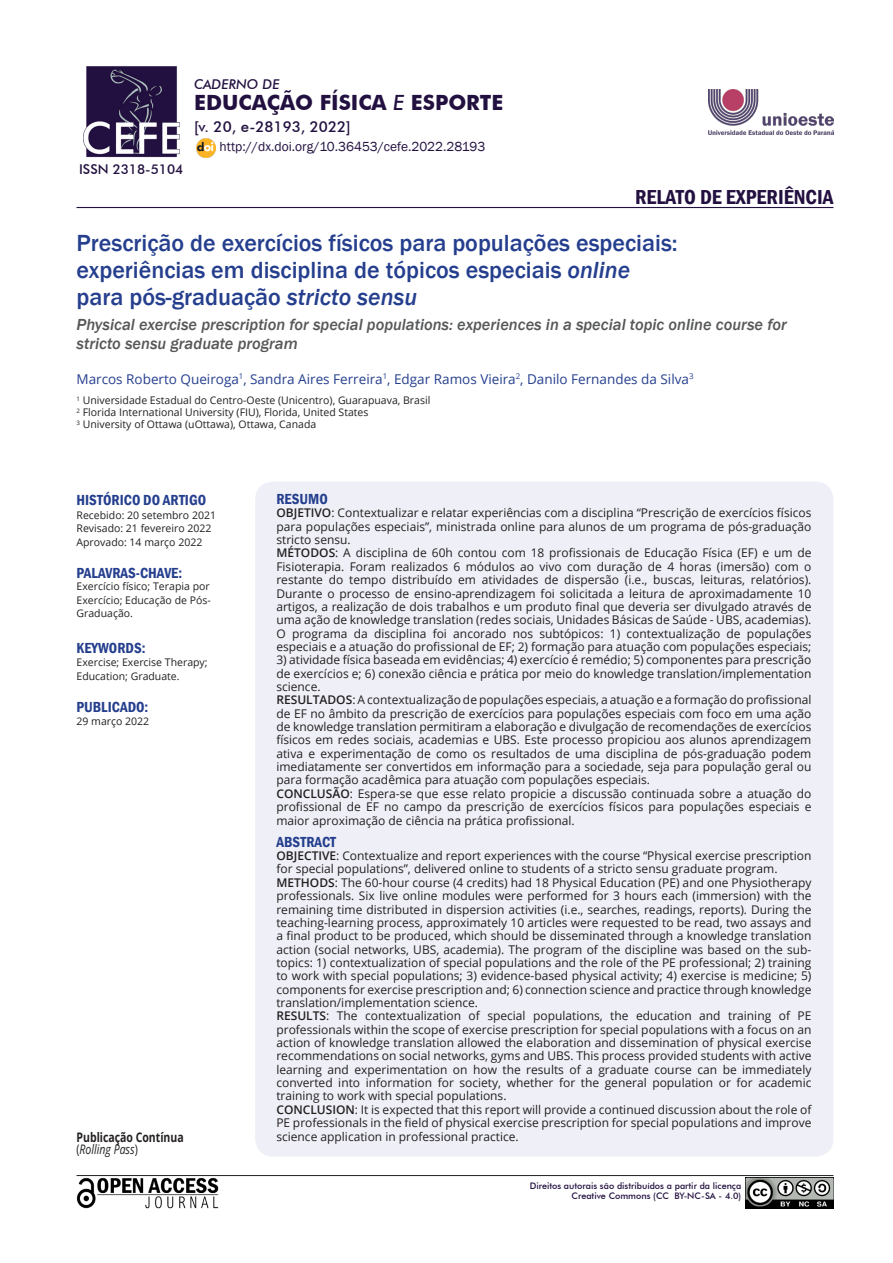
<style>
.page{position:relative;width:893px;height:1263px;background:#fff}
.page>*{position:absolute;margin:0;border:0;box-sizing:border-box;transform-origin:0 0}
.Título_do_Artigo{font:500 24px/27px "Franklin Gothic";color:#253f8e}
.t1{font:700 21px "Futura BT";color:#221040}
.t2{font:600 condensed 20.85px "Franklin Gothic";color:#221040}
.t3{font:italic 500 16.5px/19.5px "Franklin Gothic";color:#57585a}
.t4{font:600 condensed 15px "Franklin Gothic";color:#253f8e}
.t5{font:500 15px "Futura BT";color:#221040}
.AUTORES{font:13.5px "Open Sans";color:#253f8e}
.t6{font:13.5px "Franklin Gothic";color:#221040}
.t7{font:500 13.5px "Futura BT";color:#221040}
.t8{font:italic 500 13.5px "Futura BT";color:#221040}
.t9{font:700 13.2px "Open Sans";color:#231f20;scale:.8 1}
.t10{font:italic 13.2px "Open Sans";color:#231f20;scale:.8 1}
.t11{font:12px/13.4px "Open Sans";color:#231f20;text-align:justify}
.t12{font:10.5px/13.5px "Open Sans";color:#231f20;text-align:justify}
.t13{font:500 9px "Futura BT";color:#221040}
.s1{font-weight:500;font-style:italic}
.s2{font-style:italic}
.s3{font-style:normal}
.s4{font-weight:600}
</style>
<div class="page">
<div style="left:255px;top:482px;width:578px;height:674px;background:#eff0f7;border-radius:18px"></div>
<hr style="left:77px;top:207px;width:756px;height:1px;background:#221040">
<img style="left:83px;top:66px;width:96px;height:92px">
<img style="left:77px;top:1177px;width:142px;height:31px">
<img style="left:746px;top:1177px;width:87px;height:32px">
<hr style="left:77px;top:1175px;width:756px;height:1px;background:#231f20">
<img style="left:708px;top:89px;width:125px;height:45px">
<img style="left:196px;top:138px;width:20px;height:19px">
<p class="t7" style="left:79px;top:161px;width:106px">ISSN 2318-5104</p>
<p class="t8" style="left:194px;top:76px;width:87px">CADERNO DE</p>
<p class="t1" style="left:194px;top:90px;width:311px">EDUCAÇÃO FÍSICA <span class="s1">E</span> ESPORTE</p>
<p class="t5" style="left:194px;top:118px;width:158px">[v. 20, e-28193, 2022]</p>
<p class="t6" style="left:220px;top:138px;width:267px">http://dx.doi.org/10.36453/cefe.2022.28193</p>
<p class="t2" style="left:635px;top:183px;width:200px">RELATO DE EXPERIÊNCIA</p>
<p class="Título_do_Artigo" style="left:77px;top:230px;width:603px">Prescrição de exercícios físicos para populações especiais: experiências em disciplina de tópicos especiais <span class="s2">online </span>para pós-graduação <span class="s2">stricto sensu</span></p>
<p class="t3" style="left:77px;top:315px;width:712px">Physical exercise prescription for special populations: experiences in a special topic online course for stricto sensu graduate program</p>
<p class="AUTORES" style="left:77px;top:369px;width:618px">Marcos Roberto Queiroga<sup>1</sup>, Sandra Aires Ferreira<sup>1</sup>, Edgar Ramos Vieira<sup>2</sup>, Danilo Fernandes da Silva<sup>3</sup></p>
<p class="t12" style="left:77px;top:393px;width:355px"><sup>1</sup> Universidade Estadual do Centro-Oeste (Unicentro), Guarapuava, Brasil</p>
<p class="t12" style="left:77px;top:405px;width:293px"><sup>2</sup> Florida International University (FIU), Florida, United States</p>
<p class="t12" style="left:77px;top:417px;width:241px"><sup>3</sup> University of Ottawa (uOttawa), Ottawa, Canada</p>
<p class="t4" style="left:77px;top:490px;width:131px">HISTÓRICO DO ARTIGO</p>
<p class="t12" style="left:77px;top:508px;width:141px">Recebido: 20 setembro 2021</p>
<p class="t12" style="left:77px;top:521px;width:136px">Revisado: 21 fevereiro 2022</p>
<p class="t12" style="left:77px;top:535px;width:127px">Aprovado: 14 março 2022</p>
<p class="t4" style="left:77px;top:563px;width:107px">PALAVRAS-CHAVE:</p>
<p class="t12" style="left:77px;top:579px;width:136px">Exercício físico; Terapia por Exercício; Educação de Pós-Graduação.</p>
<p class="t4" style="left:77px;top:638px;width:70px">KEYWORDS:</p>
<p class="t12" style="left:77px;top:655px;width:133px">Exercise; Exercise Therapy;<br>Education; Graduate.</p>
<p class="t4" style="left:77px;top:697px;width:73px">PUBLICADO:</p>
<p class="t12" style="left:77px;top:714px;width:74px">29 março 2022</p>
<p class="t9" style="left:77px;top:1128px;width:136px">Publicação Contínua</p>
<p class="t10" style="left:77px;top:1140px;width:78px"><span class="s3">(</span>Rolling Pass<span class="s3">)</span></p>
<p class="t4" style="left:276px;top:489px;width:53px">RESUMO</p>
<p class="t11" style="left:276px;top:506px;width:536px"><span class="s4">OBJETIVO</span>: Contextualizar e relatar experiências com a disciplina “Prescrição de exercícios físicos para populações especiais”, ministrada online para alunos de um programa de pós-graduação stricto sensu.</p>
<p class="t11" style="left:276px;top:546px;width:537px"><span class="s4">MÉTODOS</span>: A disciplina de 60h contou com 18 profissionais de Educação Física (EF) e um de Fisioterapia. Foram realizados 6 módulos ao vivo com duração de 4 horas (imersão) com o restante do tempo distribuído em atividades de dispersão (i.e., buscas, leituras, relatórios).<br>Durante o processo de ensino-aprendizagem foi solicitada a leitura de aproximadamente 10 artigos, a realização de dois trabalhos e um produto final que deveria ser divulgado através de uma ação de knowledge translation (redes sociais, Unidades Básicas de Saúde - UBS, academias).<br>O programa da disciplina foi ancorado nos subtópicos: 1) contextualização de populações especiais e a atuação do profissional de EF; 2) formação para atuação com populações especiais;</p>
<p class="t11" style="left:276px;top:653px;width:536px">3) atividade física baseada em evidências; 4) exercício é remédio; 5) componentes para prescrição de exercícios e; 6) conexão ciência e prática por meio do knowledge translation/implementation science.</p>
<p class="t11" style="left:276px;top:693px;width:536px"><span class="s4">RESULTADOS</span>: A contextualização de populações especiais, a atuação e a formação do profissional de EF no âmbito da prescrição de exercícios para populações especiais com foco em uma ação de knowledge translation permitiram a elaboração e divulgação de recomendações de exercícios físicos em redes sociais, academias e UBS. Este processo propiciou aos alunos aprendizagem ativa e experimentação de como os resultados de uma disciplina de pós-graduação podem imediatamente ser convertidos em informação para a sociedade, seja para população geral ou para formação acadêmica para atuação com populações especiais.</p>
<p class="t11" style="left:276px;top:786px;width:536px"><span class="s4">CONCLUSÃO</span>: Espera-se que esse relato propicie a discussão continuada sobre a atuação do profissional de EF no campo da prescrição de exercícios físicos para populações especiais e maior aproximação de ciência na prática profissional.</p>
<p class="t4" style="left:276px;top:832px;width:61px">ABSTRACT</p>
<p class="t11" style="left:276px;top:849px;width:536px"><span class="s4">OBJECTIVE</span>: Contextualize and report experiences with the course “Physical exercise prescription for special populations”, delivered online to students of a stricto sensu graduate program.</p>
<p class="t11" style="left:276px;top:875px;width:536px"><span class="s4">METHODS</span>: The 60-hour course (4 credits) had 18 Physical Education (PE) and one Physiotherapy professionals. Six live online modules were performed for 3 hours each (immersion) with the remaining time distributed in dispersion activities (i.e., searches, readings, reports). During the teaching-learning process, approximately 10 articles were requested to be read, two assays and a final product to be produced, which should be disseminated through a knowledge translation action (social networks, UBS, academia). The program of the discipline was based on the sub&shy;topics: 1) contextualization of special populations and the role of the PE professional; 2) training to work with special populations; 3) evidence-based physical activity; 4) exercise is medicine; 5) components for exercise prescription and; 6) connection science and practice through knowledge translation/implementation science.</p>
<p class="t11" style="left:276px;top:1009px;width:536px"><span class="s4">RESULTS</span>: The contextualization of special populations, the education and training of PE professionals within the scope of exercise prescription for special populations with a focus on an action of knowledge translation allowed the elaboration and dissemination of physical exercise recommendations on social networks, gyms and UBS. This process provided students with active learning and experimentation on how the results of a graduate course can be immediately converted into information for society, whether for the general population or for academic training to work with special populations.</p>
<p class="t11" style="left:276px;top:1102px;width:536px"><span class="s4">CONCLUSION</span>: It is expected that this report will provide a continued discussion about the role of PE professionals in the field of physical exercise prescription for special populations and improve science application in professional practice.</p>
<p class="t13" style="left:530px;top:1180px;width:213px">Direitos autorais são distribuídos a partir da licença</p>
<p class="t13" style="left:572px;top:1190px;width:171px">Creative Commons (CC BY-NC-SA - 4.0)</p>
</div>
